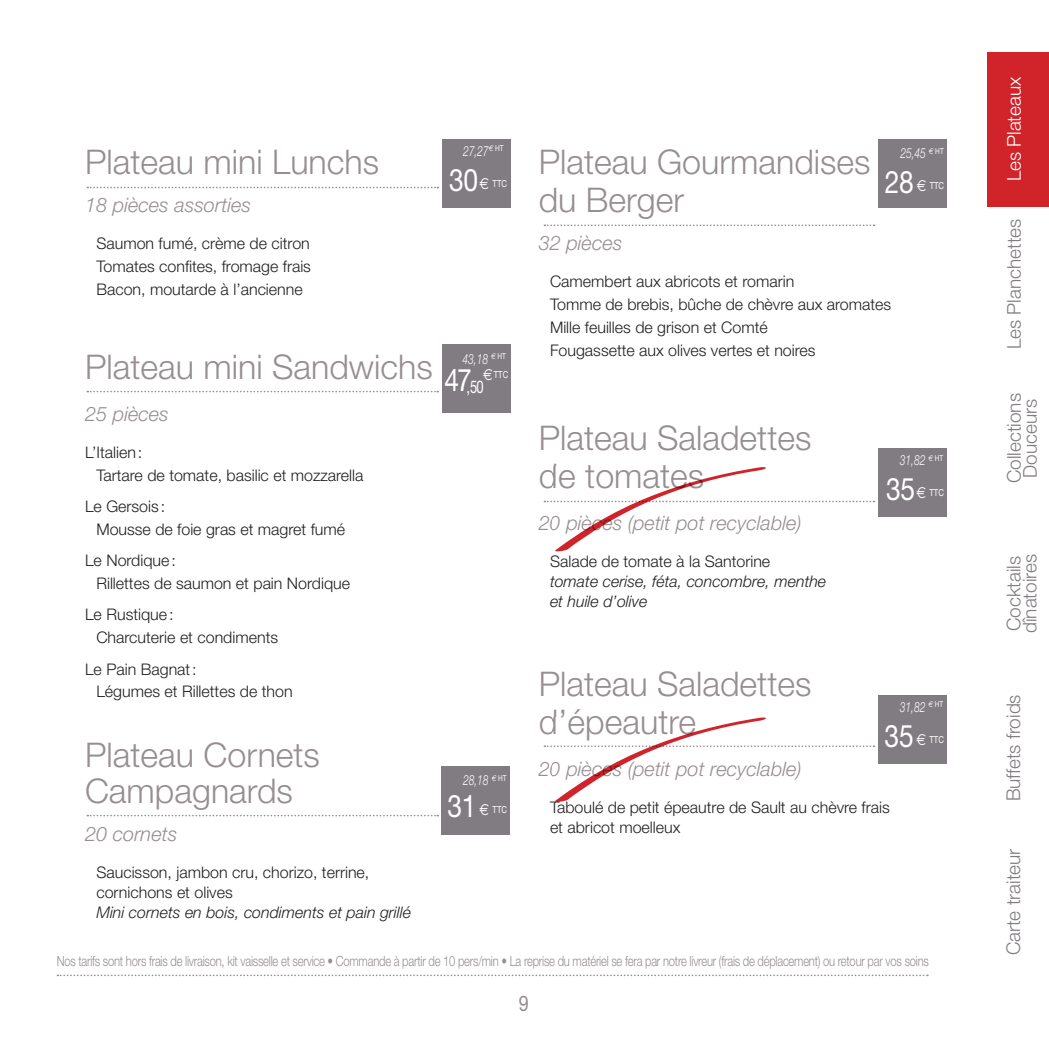
<style>
.page{position:relative;width:1049px;height:1049px;background:#fff}
.page>*{position:absolute;margin:0;border:0;box-sizing:border-box;transform-origin:0 0}
.t1{font:300 34px/38px "Helvetica Neue";color:#968e92}
.t2{font:21.6px "Helvetica Neue";color:#968e92;scale:.83 1}
.t3{font:italic 300 20px "Helvetica Neue";color:#968e92}
.t4{font:300 19px/16px "Helvetica Neue";color:#817c81}
.t5{font:300 19px "Helvetica Neue";color:#fff}
.t6{font:17.4px "Helvetica Neue";color:#fff;scale:.74 1}
.t7{font:300 16px/22.8px "Helvetica Neue";color:#231f20}
.t8{font:italic 300 16px/20px "Helvetica Neue";color:#231f20}
.t9{font:300 14px "Helvetica Neue";letter-spacing:-.02em;color:#968e92;scale:.8 1}
.t10{font:italic 300 14px "Helvetica Neue";letter-spacing:-.01em;color:#fff;scale:.74 1}
.t11{font:9.6px "Helvetica Neue";color:#fff;scale:.8 1}
.s1{font-size:31px}
.s2{font-family:"Euro Sans";font-size:16px}
</style>
<div class="page">
<div style="left:442px;top:139px;width:68px;height:68px;background:#817c81"></div>
<div style="left:879px;top:448px;width:68px;height:68px;background:#817c81"></div>
<div style="left:879px;top:695px;width:68px;height:68px;background:#817c81"></div>
<svg style="left:87px;top:391px;width:351px;height:1px"></svg>
<svg style="left:87px;top:187px;width:351px;height:1px"></svg>
<div style="left:442px;top:345px;width:68px;height:68px;background:#817c81"></div>
<svg style="left:87px;top:815px;width:351px;height:1px"></svg>
<svg style="left:544px;top:224px;width:330px;height:2px"></svg>
<div style="left:442px;top:766px;width:68px;height:68px;background:#817c81"></div>
<div style="left:879px;top:139px;width:68px;height:68px;background:#817c81"></div>
<svg style="left:57px;top:974px;width:871px;height:2px"></svg>
<div style="left:987px;top:52px;width:62px;height:155px;background:#d1232a"></div>
<svg style="left:544px;top:717px;width:330px;height:85px"></svg>
<svg style="left:544px;top:467px;width:330px;height:85px"></svg>
<h1 class="t1" style="left:85px;top:142px;width:296px">Plateau mini Lunchs</h1>
<p class="t3" style="left:85px;top:193px;width:167px">18 pièces assorties</p>
<p class="t7" style="left:96px;top:232px;width:216px;text-align:justify">Saumon fumé, crème de citron Tomates confites, fromage frais Bacon, moutarde à l’ancienne</p>
<p class="t10" style="left:463px;top:143px;width:56px">27,27<sup>d</sup> <sup>HT</sup></p>
<p class="t11" style="left:449px;top:178px;width:74px"><span class="s1">30</span><span class="s2">d</span> TTC</p>
<h1 class="t1" style="left:85px;top:347px;width:349px">Plateau mini Sandwichs</h1>
<p class="t3" style="left:85px;top:402px;width:85px">25 pièces</p>
<p class="t7" style="left:96px;top:440px;width:269px;text-indent:-11px">L’Italien:<br>Tartare de tomate, basilic et mozzarella</p>
<p class="t7" style="left:96px;top:495px;width:250px;text-indent:-11px">Le Gersois :<br>Mousse de foie gras et magret fumé</p>
<p class="t7" style="left:96px;top:549px;width:255px;text-indent:-11px">Le Nordique:<br>Rillettes de saumon et pain Nordique</p>
<p class="t7" style="left:96px;top:603px;width:183px;text-indent:-11px">Le Rustique:<br>Charcuterie et condiments</p>
<p class="t7" style="left:96px;top:657px;width:198px;text-indent:-11px">Le Pain Bagnat:<br>Légumes et Rillettes de thon</p>
<p class="t10" style="left:463px;top:350px;width:60px">43,18 <sup>d</sup> <sup>HT</sup></p>
<p class="t6" style="left:444px;top:376px;width:54px"><span class="s1">47</span>,50</p>
<p class="t11" style="left:483px;top:369px;width:33px"><span class="s2">d</span>TTC</p>
<h1 class="t1" style="left:85px;top:736px;width:236px;line-height:36px">Plateau Cornets<br>Campagnards</h1>
<p class="t3" style="left:85px;top:822px;width:94px">20 cornets</p>
<p class="t7" style="left:96px;top:862px;width:274px;line-height:20px">Saucisson, jambon cru, chorizo, terrine, cornichons et olives</p>
<p class="t8" style="left:96px;top:902px;width:316px">Mini cornets en bois, condiments et pain grillé</p>
<p class="t10" style="left:463px;top:772px;width:60px">28,18 <sup>d</sup> <sup>HT</sup></p>
<p class="t11" style="left:447px;top:804px;width:76px"><span class="s1">31</span> <span class="s2">d</span> TTC</p>
<p class="t10" style="left:900px;top:145px;width:60px">25,45 <sup>d</sup> <sup>HT</sup></p>
<h1 class="t1" style="left:539px;top:142px;width:333px">Plateau Gourmandises du Berger</h1>
<p class="t3" style="left:539px;top:231px;width:85px">32 pièces</p>
<p class="t7" style="left:550px;top:270px;width:343px">Camembert aux abricots et romarin<br>Tomme de brebis, bûche de chèvre aux aromates Mille feuilles de grison et Comté<br>Fougassette aux olives vertes et noires</p>
<p class="t11" style="left:885px;top:180px;width:76px"><span class="s1">28</span> <span class="s2">d</span> TTC</p>
<h1 class="t1" style="left:539px;top:418px;width:274px">Plateau Saladettes de tomates</h1>
<p class="t3" style="left:539px;top:511px;width:265px">20 pièces (petit pot recyclable)</p>
<p class="t7" style="left:550px;top:549px;width:222px">Salade de tomate à la Santorine</p>
<p class="t8" style="left:550px;top:571px;width:278px">tomate cerise, féta, concombre, menthe et huile d’olive</p>
<p class="t10" style="left:900px;top:452px;width:60px">31,82 <sup>d</sup> <sup>HT</sup></p>
<p class="t11" style="left:886px;top:487px;width:74px"><span class="s1">35</span><span class="s2">d</span> TTC</p>
<h1 class="t1" style="left:539px;top:664px;width:274px">Plateau Saladettes d’épeautre</h1>
<p class="t3" style="left:539px;top:757px;width:265px">20 pièces (petit pot recyclable)</p>
<p class="t7" style="left:550px;top:797px;width:341px;line-height:20px">Taboulé de petit épeautre de Sault au chèvre frais et abricot moelleux</p>
<p class="t10" style="left:900px;top:699px;width:60px">31,82 <sup>d</sup> <sup>HT</sup></p>
<p class="t11" style="left:885px;top:733px;width:76px"><span class="s1">35</span> <span class="s2">d</span> TTC</p>
<p class="t9" style="left:57px;top:953px;width:1092px">Nos tarifs sont hors frais de livraison, kit vaisselle et service • Commande à partir de 10 pers/min • La reprise du matériel se fera par notre livreur (frais de déplacement) ou retour par vos soins</p>
<h2 class="t2" style="left:519px;top:990px;width:14px">9</h2>
<p class="t5" style="left:1002px;top:181px;width:106px;rotate:-90deg">Les Plateaux</p>
<p class="t4" style="left:1005px;top:349px;width:132px;rotate:-90deg">Les Planchettes</p>
<p class="t4" style="left:1006px;top:483px;width:91px;rotate:-90deg">Collections<br>Douceurs</p>
<p class="t4" style="left:1005px;top:633px;width:80px;rotate:-90deg">Cocktails dînatoires</p>
<p class="t4" style="left:1005px;top:801px;width:108px;rotate:-90deg">Buffets froids</p>
<p class="t4" style="left:1005px;top:955px;width:108px;rotate:-90deg">Carte traiteur</p>
</div>
